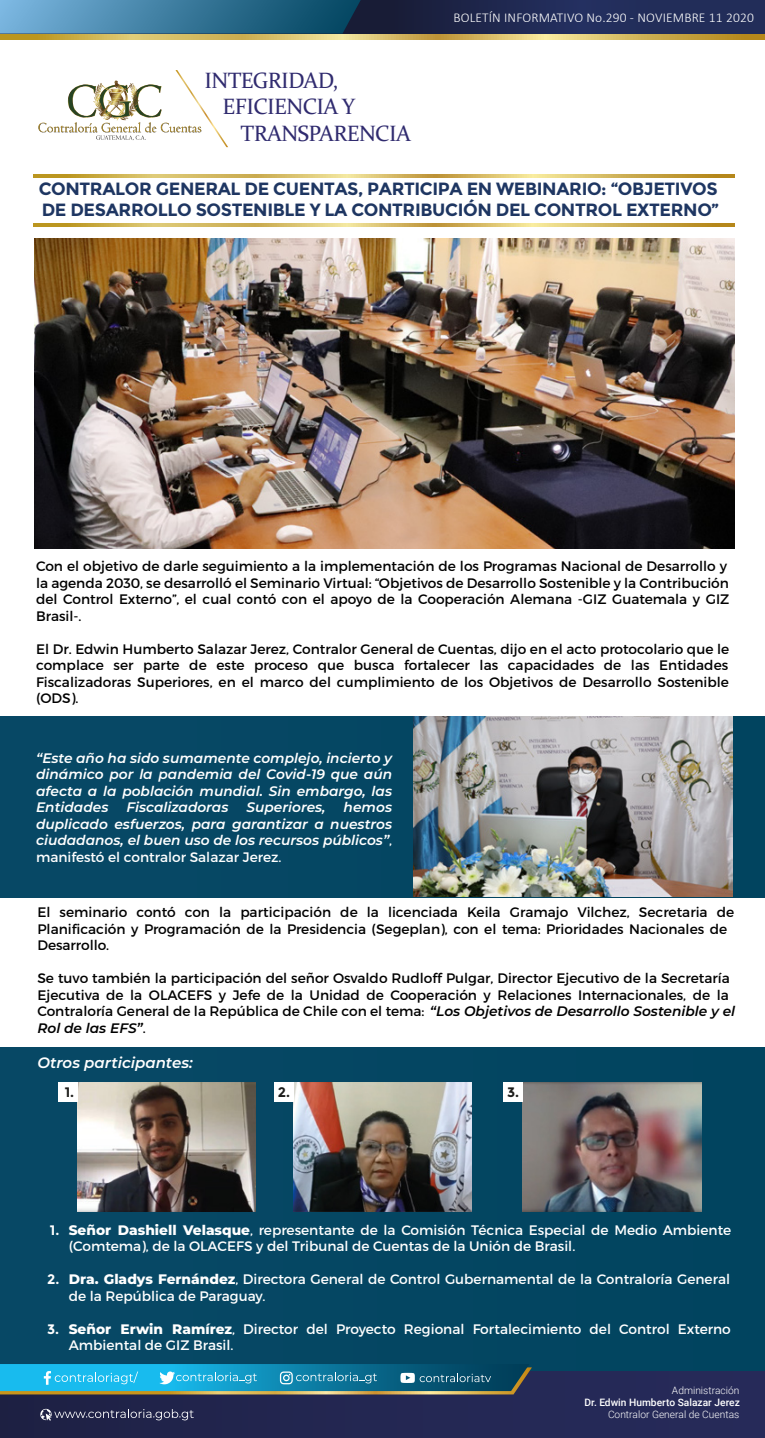
<style>
.page{position:relative;width:765px;height:1438px;background:#fff}
.page>*{position:absolute;margin:0;border:0;box-sizing:border-box;transform-origin:0 0}
.t1{font:22.12px "Constantia";letter-spacing:-.025em;color:#302b6f}
.t2{font:700 17.75px/21.2px "Montserrat";letter-spacing:-.02em;color:#1e3662}
.t3{font:italic 600 15px "Montserrat";color:#fff}
.t4{font:13.75px/16.5px "Montserrat";color:#010101}
.t5{font:13.75px/16.5px "Montserrat";color:#fff}
.t6{font:italic 600 13.75px/16.5px "Montserrat";color:#fff;text-align:justify}
.t7{font:700 13.75px "Montserrat";color:#fff}
.t8{font:700 13.75px "Montserrat";color:#1d1d1b}
.t9{font:300 13.5px "Calibri";letter-spacing:.01em;color:#fff}
.t10{font:300 10.25px "Roboto";color:#fff}
.t11{font:500 10.25px "Roboto";color:#fff}
.s1{font-weight:400;font-style:normal}
.s2{font-weight:600;font-style:italic}
.s3{font-weight:800}
</style>
<div class="page">
<div style="left:0;top:1048px;width:765px;height:333px;background:#044662"></div>
<div style="left:0;top:716px;width:765px;height:181px;background:#064764"></div>
<img style="left:293px;top:1082px;width:179px;height:129px">
<img style="left:77px;top:1082px;width:179px;height:129px">
<img style="left:523px;top:1082px;width:178px;height:129px">
<svg style="left:58px;top:1082px;width:19px;height:19px"></svg>
<svg style="left:0;top:34px;width:765px;height:5px;background:#d3b75d"></svg>
<svg style="left:361px;top:0;width:404px;height:34px;background:#1f2850"></svg>
<svg style="left:0;top:0;width:361px;height:34px;background:#3b789a"></svg>
<svg style="left:34px;top:223px;width:701px;height:3px;background:#d2b65c"></svg>
<svg style="left:34px;top:174px;width:701px;height:3px;background:#d2b65c"></svg>
<svg style="left:274px;top:1082px;width:19px;height:19px"></svg>
<svg style="left:503px;top:1082px;width:20px;height:19px"></svg>
<svg style="left:38px;top:70px;width:190px;height:77px"></svg>
<div style="left:0;top:1371px;width:765px;height:66px;background:linear-gradient(to right,#1e2145,#272b5c)"></div>
<svg style="left:40px;top:1408px;width:154px;height:12px;background:#464968"></svg>
<svg style="left:0;top:1364px;width:532px;height:30px;background:#3294ad"></svg>
<img style="left:414px;top:716px;width:319px;height:180px">
<img style="left:34px;top:239px;width:700px;height:309px">
<h1 class="t1" style="left:205px;top:65px;width:135px">INTEGRIDAD,</h1>
<h1 class="t1" style="left:223px;top:92px;width:134px">EFICIENCIA Y</h1>
<h1 class="t1" style="left:241px;top:118px;width:172px">TRANSPARENCIA</h1>
<p class="t9" style="left:454px;top:9px;width:302px">BOLETÍN INFORMATIVO No.290 - NOVIEMBRE 11 2020</p>
<p class="t2" style="left:39px;top:178px;width:682px">CONTRALOR GENERAL DE CUENTAS, PARTICIPA EN WEBINARIO: “OBJETIVOS<br>DE DESARROLLO SOSTENIBLE Y LA CONTRIBUCIÓN DEL CONTROL EXTERNO”</p>
<p class="t4" style="left:36px;top:558px;width:695px">Con el objetivo de darle seguimiento a la implementación de los Programas Nacional de Desarrollo y la agenda 2030, se desarrolló el Seminario Virtual: “Objetivos de Desarrollo Sostenible y la Contribución del Control Externo”, el cual contó con el apoyo de la Cooperación Alemana -GIZ Guatemala y GIZ Brasil-.</p>
<p class="t4" style="left:36px;top:640px;width:695px;text-align:justify">El Dr. Edwin Humberto Salazar Jerez, Contralor General de Cuentas, dijo en el acto protocolario que le complace ser parte de este proceso que busca fortalecer las capacidades de las Entidades Fiscalizadoras Superiores, en el marco del cumplimiento de los Objetivos de Desarrollo Sostenible (ODS).</p>
<p class="t6" style="left:36px;top:749px;width:358px">“Este año ha sido sumamente complejo, incierto y dinámico por la pandemia del Covid-19 que aún afecta a la población mundial. Sin embargo, las Entidades</p>
<p class="t6" style="left:126px;top:798px;width:104px">Fiscalizadoras</p>
<p class="t6" style="left:247px;top:798px;width:81px">Superiores,</p>
<p class="t6" style="left:36px;top:798px;width:358px;text-indent:308px">hemos duplicado esfuerzos, para garantizar a nuestros ciudadanos, el buen uso de los recursos públicos”<span class="s1">, manifestó el contralor Salazar Jerez.</span></p>
<p class="t4" style="left:37px;top:904px;width:698px">El seminario contó con la participación de la licenciada Keila Gramajo Vilchez, Secretaria de<br>Planificación y Programación de la Presidencia (Segeplan), con el tema: Prioridades Nacionales de<br>Desarrollo.</p>
<p class="t4" style="left:37px;top:970px;width:699px">Se tuvo también la participación del señor Osvaldo Rudloff Pulgar, Director Ejecutivo de la Secretaría Ejecutiva de la OLACEFS y Jefe de la Unidad de Cooperación y Relaciones Internacionales, de la Contraloría General de la República de Chile con el tema: <span class="s2">“Los Objetivos de Desarrollo Sostenible y el Rol de las EFS”</span>.</p>
<p class="t3" style="left:37px;top:1052px;width:157px">Otros participantes:</p>
<p class="t8" style="left:65px;top:1083px;width:11px">1.</p>
<p class="t8" style="left:278px;top:1083px;width:14px">2.</p>
<p class="t8" style="left:507px;top:1083px;width:14px">3.</p>
<p class="t7" style="left:50px;top:1221px;width:11px">1.</p>
<p class="t7" style="left:47px;top:1271px;width:14px">2.</p>
<p class="t7" style="left:47px;top:1320px;width:14px">3.</p>
<p class="t5" style="left:69px;top:1221px;width:664px"><span class="s3">Señor Dashiell Velasque</span>, representante de la Comisión Técnica Especial de Medio Ambiente (Comtema), de la OLACEFS y del Tribunal de Cuentas de la Unión de Brasil.</p>
<p class="t5" style="left:69px;top:1271px;width:663px"><span class="s3">Dra. Gladys Fernández</span>, Directora General de Control Gubernamental de la Contraloría General de la República de Paraguay.</p>
<p class="t5" style="left:69px;top:1320px;width:664px"><span class="s3">Señor Erwin Ramírez</span>, Director del Proyecto Regional Fortalecimiento del Control Externo<br>Ambiental de GIZ Brasil.</p>
<p class="t10" style="left:672px;top:1382px;width:69px">Administración</p>
<p class="t11" style="left:584px;top:1395px;width:157px">Dr. Edwin Humberto Salazar Je ez</p>
<p class="t10" style="left:608px;top:1407px;width:133px">Contralor General de Cuentas</p>
<p class="t11" style="left:726px;top:1395px;width:5px">r</p>
</div>
